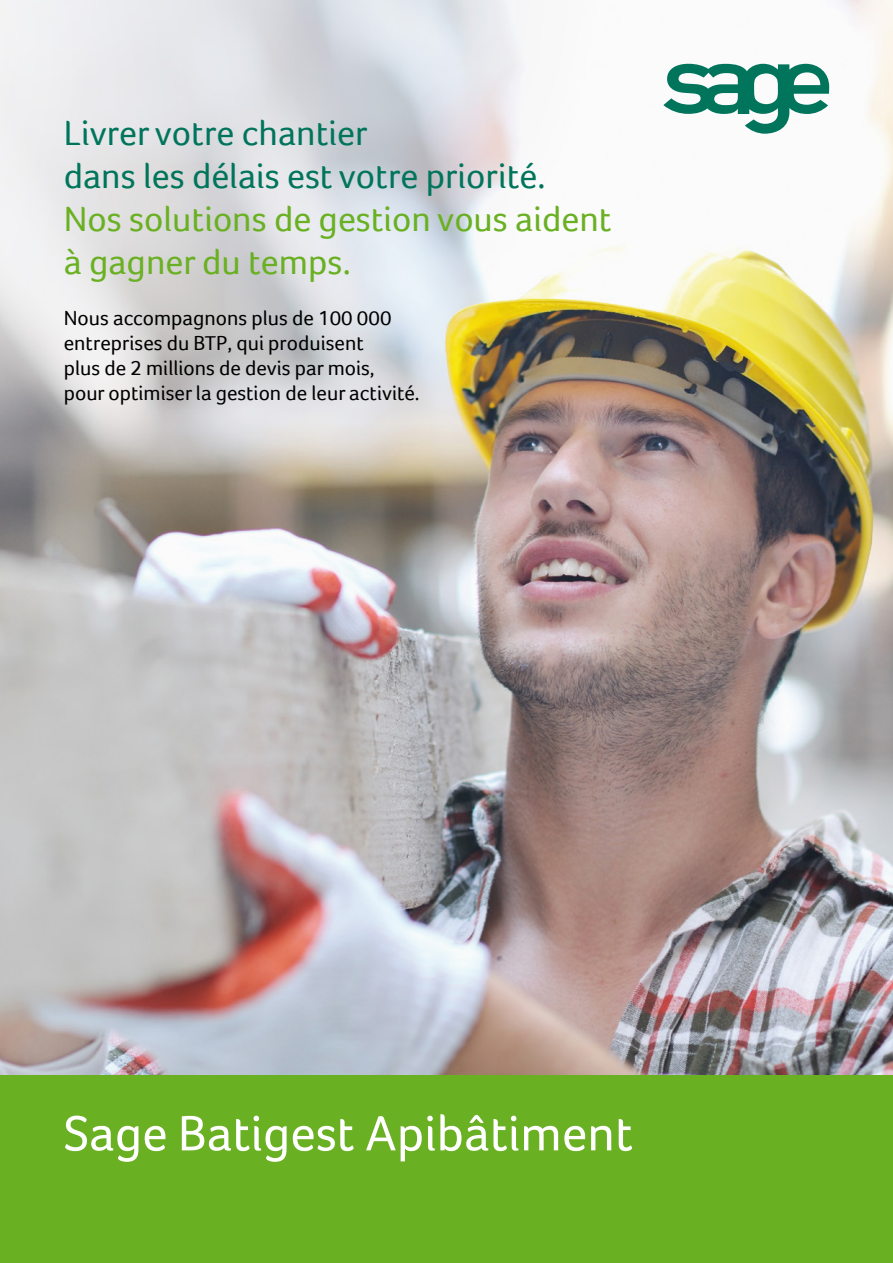
<style>
.page{position:relative;width:893px;height:1263px;background:#fff}
.page>*{position:absolute;margin:0;border:0;box-sizing:border-box;transform-origin:0 0}
.t1{font:51px "Foco";color:#fff}
.t2{font:36px/43.2px "Foco";color:#00755c}
.t3{font:36px/43.2px "Foco";color:#6ab023}
.t4{font:21px/25.2px "Foco";color:#000}
</style>
<div class="page">
<img style="left:0;top:0;width:893px;height:1076px">
<div style="left:0;top:1076px;width:893px;height:187px;background:#6ab023"></div>
<svg style="left:663px;top:64px;width:166px;height:70px"></svg>
<h2 class="t2" style="left:64px;top:111px;width:483px">Livrer votre chantier<br>dans les délais est votre priorité.</h2>
<h2 class="t3" style="left:64px;top:197px;width:549px">Nos solutions de gestion vous aident à gagner du temps.</h2>
<p class="t4" style="left:64px;top:305px;width:357px">Nous accompagnons plus de 100 000 entreprises du BTP, qui produisent<br>plus de 2 millions de devis par mois, pour optimiser la gestion de leur activité.</p>
<h1 class="t1" style="left:64px;top:1104px;width:571px">Sage Batigest Apibâtiment</h1>
</div>
